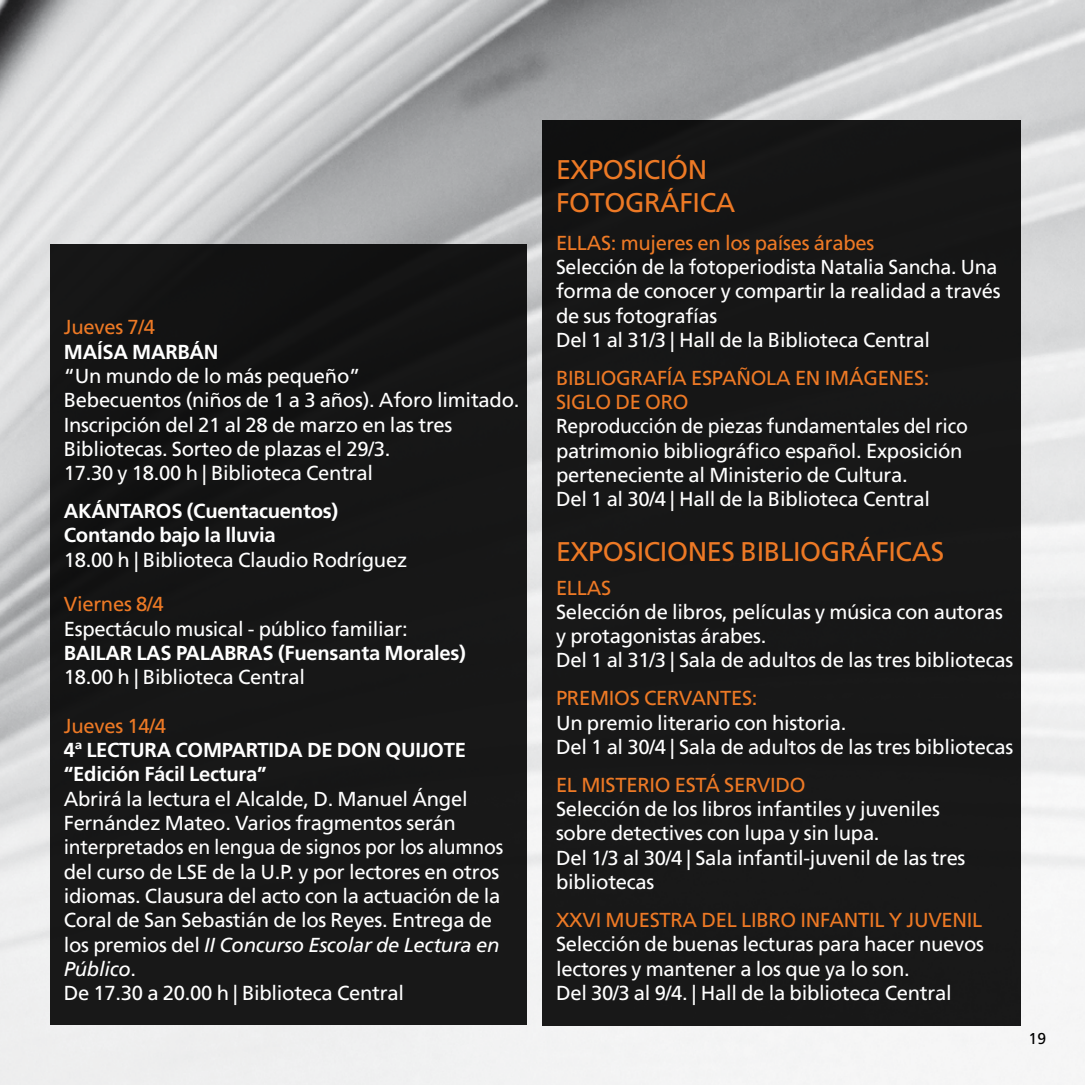
<style>
.page{position:relative;width:1085px;height:1085px;background:#fff}
.page>*{position:absolute;margin:0;border:0;box-sizing:border-box;transform-origin:0 0}
.t1{font:27px/32.4px "Frutiger LT Std";letter-spacing:-.015em;color:#ed7925}
.t2{font:20.25px/24.3px "Frutiger LT Std";letter-spacing:-.015em;color:#fff}
.t3{font:20.25px/24.3px "Frutiger LT Std";letter-spacing:-.015em;color:#fff;scale:.96 1}
.t4{font:700 20.25px/24.3px "Frutiger LT Std";letter-spacing:-.015em;color:#fff}
.t5{font:15.75px "Frutiger LT Std";color:#000}
.s1{color:#ed7925}
.s2{font-weight:700}
.s3{font-weight:400}
.s4{font-style:italic}
</style>
<div class="page">
<img style="left:0;top:0;width:1084px;height:1084px">
<div style="left:50px;top:244px;width:476px;height:781px;background:#171717"></div>
<div style="left:542px;top:120px;width:478px;height:905px;background:#171717"></div>
<p class="t2" style="left:64px;top:315px;width:457px"><span class="s1">Jueves 7/4<br></span><span class="s2">MAÍSA MARBÁN<br></span>“Un mundo de lo más pequeño”<br>Bebecuentos (niños de 1 a 3 años). Aforo limitado.<br>Inscripción del 21 al 28 de marzo en las tres<br>Bibliotecas. Sorteo de plazas el 29/3.<br>17.30 y 18.00 h | Biblioteca Central</p>
<p class="t4" style="left:64px;top:499px;width:345px">AKÁNTAROS (Cuentacuentos)<br>Contando bajo la lluvia<br><span class="s3">18.00 h | Biblioteca Claudio Rodríguez</span></p>
<p class="t2" style="left:64px;top:592px;width:403px"><span class="s1">Viernes 8/4<br></span>Espectáculo musical - público familiar:<br><span class="s2">BAILAR LAS PALABRAS (Fuensanta Morales)<br></span>18.00 h | Biblioteca Central</p>
<p class="t2" style="left:64px;top:713px;width:441px"><span class="s1">Jueves 14/4<br></span><span class="s2">4ª LECTURA COMPARTIDA DE DON QUIJOTE “Edición Fácil Lectura”<br></span>Abrirá la lectura el Alcalde, D. Manuel Ángel Fernández Mateo. Varios fragmentos serán interpretados en lengua de signos por los alumnos del curso de LSE de la U.P. y por lectores en otros idiomas. Clausura del acto con la actuación de la Coral de San Sebastián de los Reyes. Entrega de los premios del <span class="s4">II Concurso Escolar de Lectura en Público</span>.<br>De 17.30 a 20.00 h | Biblioteca Central</p>
<p class="t1" style="left:556px;top:154px;width:181px">EXPOSICIÓN<br>FOTOGRÁFICA</p>
<p class="t2" style="left:556px;top:230px;width:446px"><span class="s1">ELLAS: mujeres en los países árabes<br></span>Selección de la fotoperiodista Natalia Sancha. Una forma de conocer y compartir la realidad a través de sus fotografías<br>Del 1 al 31/3 | Hall de la Biblioteca Central</p>
<p class="t3" style="left:556px;top:365px;width:430px"><span class="s1">BIBLIOGRAFÍA ESPAÑOLA EN IMÁGENES:<br>SIGLO DE ORO<br></span>Reproducción de piezas fundamentales del rico patrimonio bibliográfico español. Exposición perteneciente al Ministerio de Cultura.<br>Del 1 al 30/4 | Hall de la Biblioteca Central</p>
<p class="t1" style="left:556px;top:535px;width:390px">EXPOSICIONES BIBLIOGRÁFICAS</p>
<p class="t2" style="left:556px;top:575px;width:459px"><span class="s1">ELLAS<br></span>Selección de libros, películas y música con autoras y protagonistas árabes.<br>Del 1 al 31/3 | Sala de adultos de las tres bibliotecas</p>
<p class="t2" style="left:556px;top:686px;width:459px"><span class="s1">PREMIOS CERVANTES:<br></span>Un premio literario con historia.<br>Del 1 al 30/4 | Sala de adultos de las tres bibliotecas</p>
<p class="t2" style="left:556px;top:772px;width:411px"><span class="s1">EL MISTERIO ESTÁ SERVIDO<br></span>Selección de los libros infantiles y juveniles sobre detectives con lupa y sin lupa.<br>Del 1/3 al 30/4 | Sala infantil-juvenil de las tres bibliotecas</p>
<p class="t2" style="left:556px;top:907px;width:429px"><span class="s1">XXVI MUESTRA DEL LIBRO INFANTIL Y JUVENIL </span>Selección de buenas lecturas para hacer nuevos lectores y mantener a los que ya lo son.<br>Del 30/3 al 9/4. | Hall de la biblioteca Central</p>
<p class="t5" style="left:1028px;top:1028px;width:19px">19</p>
</div>
